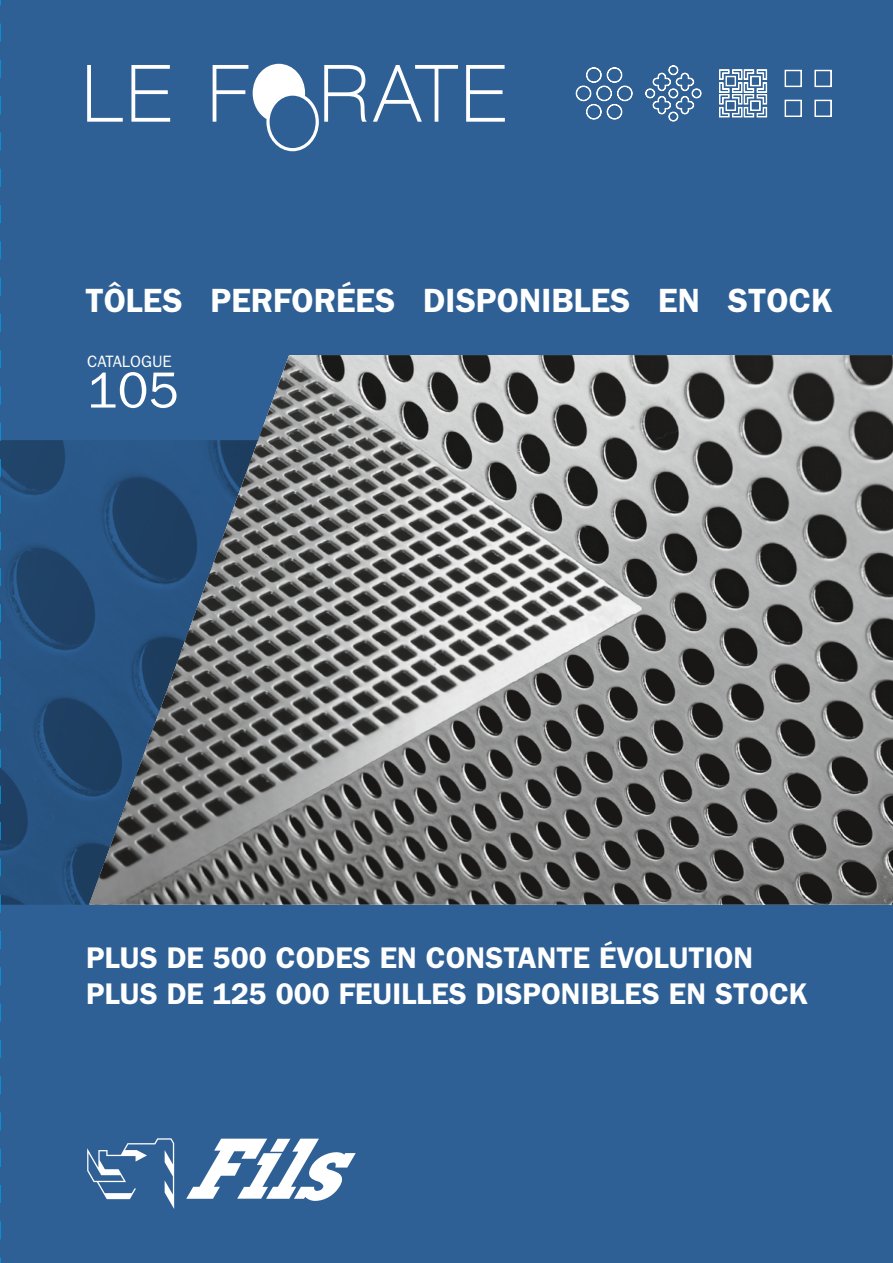
<style>
.page{position:relative;width:893px;height:1263px;background:#2e6095}
.page>*{position:absolute;margin:0;border:0;box-sizing:border-box;transform-origin:0 0}
.t1{font:51px "ITC Franklin Gothic Std";color:#fff}
.t2{font:600 33.75px "ITC Franklin Gothic Std";color:#fff}
.t3{font:600 30px/36px "ITC Franklin Gothic Std";color:#fff}
.t4{font:16.5px "ITC Franklin Gothic Std";color:#fff}
</style>
<div class="page">
<img style="left:1px;top:440px;width:88px;height:465px">
<img style="left:774px;top:355px;width:119px;height:550px">
<img style="left:89px;top:355px;width:685px;height:550px">
<svg style="left:87px;top:64px;width:418px;height:87px"></svg>
<svg style="left:186px;top:1139px;width:170px;height:62px"></svg>
<svg style="left:87px;top:1138px;width:87px;height:71px"></svg>
<svg style="left:785px;top:70px;width:47px;height:47px"></svg>
<svg style="left:719px;top:69px;width:48px;height:48px"></svg>
<svg style="left:576px;top:67px;width:57px;height:53px"></svg>
<svg style="left:645px;top:65px;width:56px;height:57px"></svg>
<svg style="left:0;top:0;width:1px;height:1263px"></svg>
<p class="t2" style="left:85px;top:281px;width:749px">TÔLES PERFORÉES DISPONIBLES EN STOCK</p>
<p class="t4" style="left:87px;top:351px;width:86px">CATALOGUE</p>
<h1 class="t1" style="left:87px;top:361px;width:93px">105</h1>
<p class="t3" style="left:86px;top:939px;width:723px">PLUS DE 500 CODES EN CONSTANTE ÉVOLUTION<br>PLUS DE 125 000 FEUILLES DISPONIBLES EN STOCK</p>
</div>
